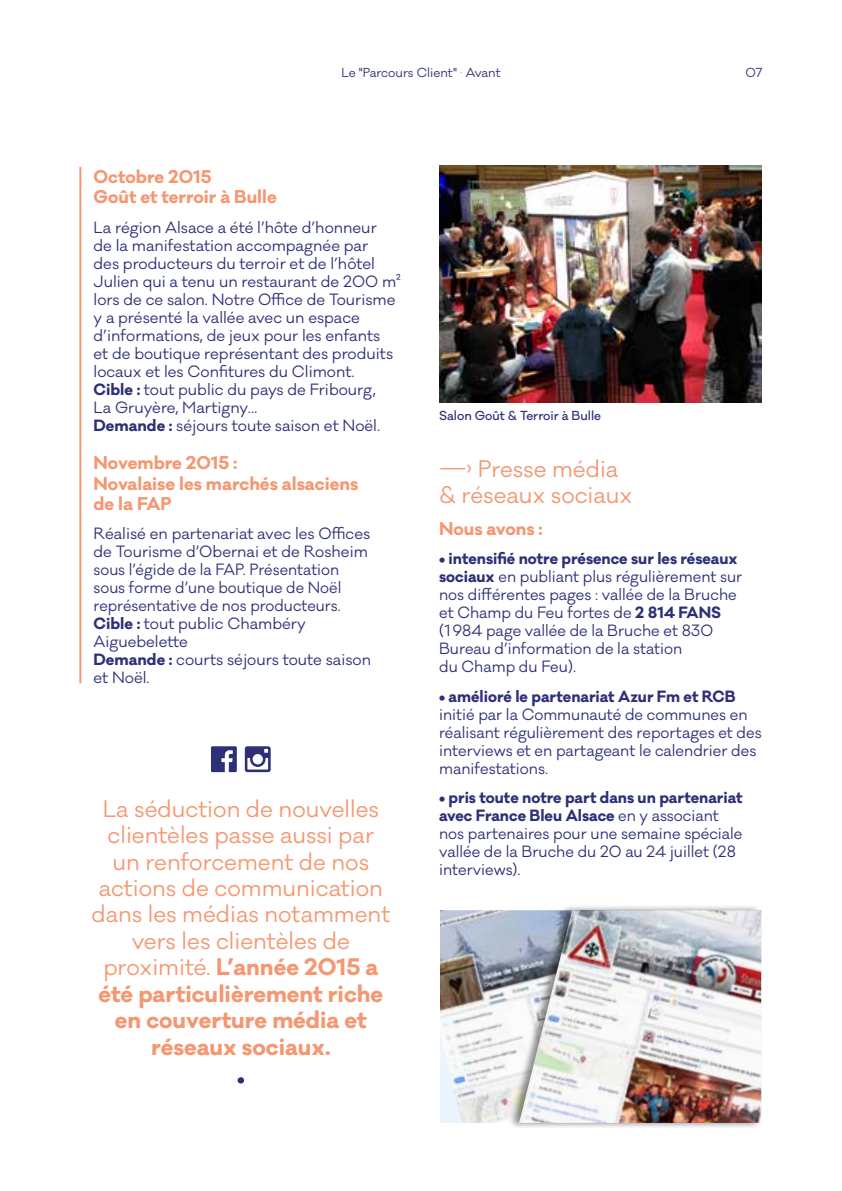
<style>
.page{position:relative;width:842px;height:1191px;background:#fff}
.page>*{position:absolute;margin:0;border:0;box-sizing:border-box;transform-origin:0 0}
.t1{font:22px/26.4px "Galano Classic";color:#f39872}
.t2{font:700 17px/20.4px "Galano Classic";color:#f39872}
.t3{font:15px/18px "Galano Classic";color:#2d3077}
.t4{font:700 15px "Galano Classic";color:#2d3077}
.t5{font:12px "Galano Classic";color:#2d3077}
.t6{font:500 12px "Galano Classic";color:#2d3077}
.s1{color:#f39872}
.s2{font-weight:700}
</style>
<div class="page">
<hr style="left:79px;top:167px;width:2px;height:516px;background:#f39872">
<img style="left:440px;top:166px;width:321px;height:237px">
<img style="left:440px;top:910px;width:68px;height:213px">
<div style="left:508px;top:904px;width:254px;height:224px;background:#000;opacity:.42"></div>
<img style="left:519px;top:910px;width:242px;height:213px">
<svg style="left:245px;top:746px;width:26px;height:26px"></svg>
<svg style="left:211px;top:746px;width:26px;height:26px"></svg>
<svg style="left:238px;top:1077px;width:6px;height:6px"></svg>
<p class="t5" style="left:341px;top:65px;width:161px">Le "Parcours Client" <span class="s1">·</span> Avant</p>
<p class="t5" style="left:745px;top:65px;width:19px">07</p>
<p class="t2" style="left:94px;top:166px;width:185px">Octobre 2015<br>Goût et terroir à Bulle</p>
<p class="t3" style="left:94px;top:218px;width:309px">La région Alsace a été l’hôte d’honneur<br>de la manifestation accompagnée par<br>des producteurs du terroir et de l’hôtel Julien qui a tenu un restaurant de 200 m² lors de ce salon. Notre Office de Tourisme y a présenté la vallée avec un espace d’informations, de jeux pour les enfants<br>et de boutique représentant des produits locaux et les Confitures du Climont.<br><span class="s2">Cible :</span> tout public du pays de Fribourg,<br>La Gruyère, Martigny…<br><span class="s2">Demande :</span> séjours toute saison et Noël.</p>
<p class="t2" style="left:94px;top:453px;width:266px">Novembre 2015 :<br>Novalaise les marchés alsaciens de la FAP</p>
<p class="t3" style="left:94px;top:525px;width:279px">Réalisé en partenariat avec les Offices de Tourisme d’Obernai et de Rosheim sous l’égide de la FAP. Présentation sous forme d’une boutique de Noël représentative de nos producteurs.<br><span class="s2">Cible :</span> tout public Chambéry<br>Aiguebelette<br><span class="s2">Demande :</span> courts séjours toute saison et Noël.</p>
<p class="t1" style="left:91px;top:796px;width:300px;text-align:center">La séduction de nouvelles clientèles passe aussi par un renforcement de nos actions de communication dans les médias notamment vers les clientèles de proximité. <span class="s2">L’année 2015 a été particulièrement riche en couverture média et réseaux sociaux.</span></p>
<p class="t6" style="left:439px;top:408px;width:163px">Salon Goût &amp; Terroir à Bulle</p>
<h1 class="t1" style="left:439px;top:456px;width:195px">—› Presse média &amp; réseaux sociaux</h1>
<p class="t2" style="left:439px;top:518px;width:105px">Nous avons :</p>
<p class="t3" style="left:439px;top:550px;width:305px"><span class="s2">• intensifié notre présence sur les réseaux sociaux</span> en publiant plus régulièrement sur nos différentes pages : vallée de la Bruche et Champ du Feu fortes de <span class="s2">2 814 FANS </span>(1984 page vallée de la Bruche et 830<br>Bureau d’information de la station<br>du Champ du Feu).</p>
<p class="t4" style="left:439px;top:686px;width:298px">• amélioré le partenariat Azur Fm et RCB</p>
<p class="t3" style="left:439px;top:705px;width:324px">initié par la Communauté de communes en réalisant régulièrement des reportages et des interviews et en partageant le calendrier des manifestations.</p>
<p class="t3" style="left:439px;top:789px;width:305px"><span class="s2">• pris toute notre part dans un partenariat avec France Bleu Alsace</span> en y associant nos partenaires pour une semaine spéciale vallée de la Bruche du 20 au 24 juillet (28 interviews).</p>
</div>
